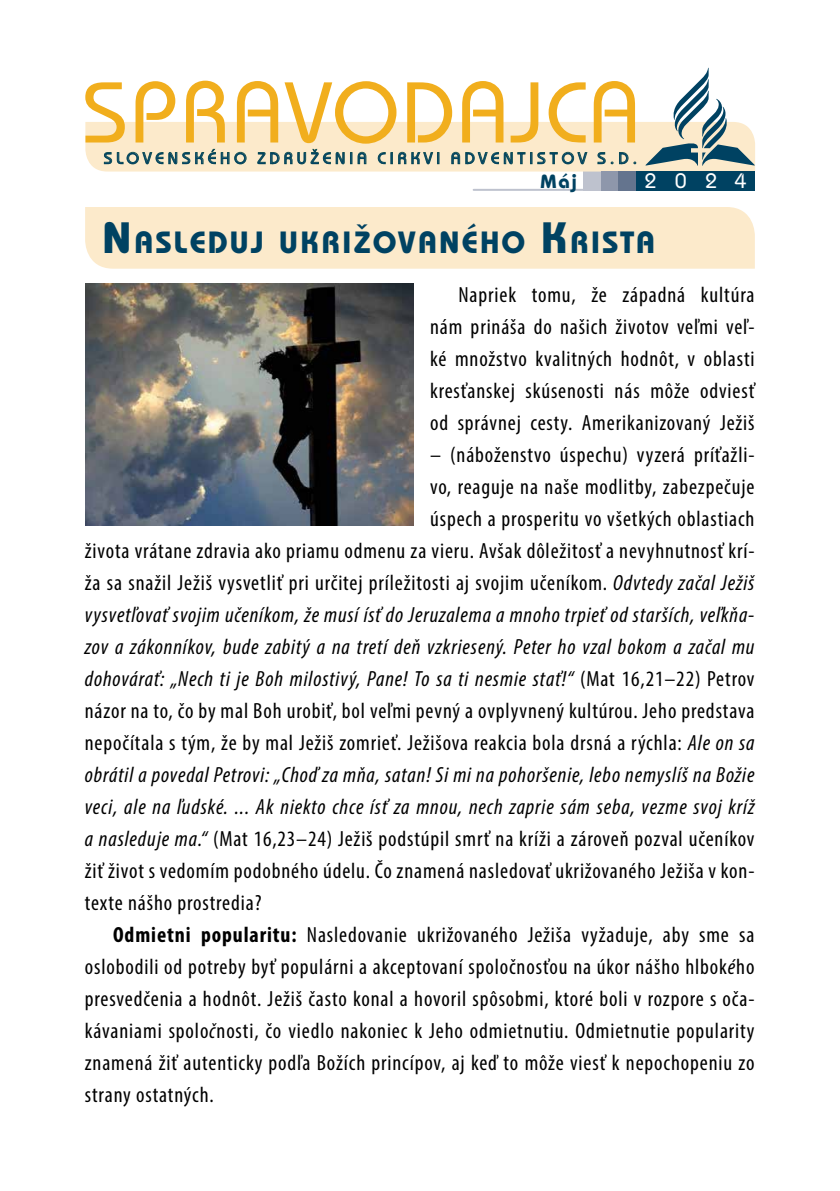
<style>
.page{position:relative;width:840px;height:1191px;background:#fff}
.page>*{position:absolute;margin:0;border:0;box-sizing:border-box;transform-origin:0 0}
.t1{font:500 90.4px "Bauhaus Itc TEE";letter-spacing:.005em;color:#f1ae1d}
.t2{font:700 32.2px "Bauhaus Itc TEE";letter-spacing:.055em;color:#004262}
.t3{font:condensed 22px/32px "Myriad Pro";letter-spacing:.04em;color:#000;text-align:justify}
.t4{font:italic condensed 22px "Myriad Pro";letter-spacing:.04em;color:#000}
.t5{font:500 22px "Bauhaus Itc TEE";color:#fff}
.t6{font:700 20px "Bauhaus Itc TEE";color:#004262}
.t7{font:16px "ITC Bauhaus Md AT";letter-spacing:.26em;color:#004262}
.s1{font-size:46px}
.s2{font-style:italic}
.s3{font-style:normal}
.s4{font-weight:700}
</style>
<div class="page">
<div style="left:85px;top:207px;width:669px;height:62px;background:#fceacb"></div>
<div style="left:582px;top:171px;width:18px;height:20px;background:#bec2ce"></div>
<hr style="left:473px;top:189px;width:111px;height:2px;background:#bec2ce">
<div style="left:600px;top:171px;width:18px;height:20px;background:#8e97ab"></div>
<div style="left:618px;top:171px;width:136px;height:20px;background:#004262"></div>
<div style="left:618px;top:171px;width:17px;height:20px;background:#64748e"></div>
<svg style="left:85px;top:68px;width:669px;height:103px"></svg>
<img style="left:85px;top:283px;width:328px;height:242px">
<h1 class="t1" style="left:82px;top:59px;width:560px">SPRAVODAJCA</h1>
<p class="t6" style="left:540px;top:169px;width:38px">Máj</p>
<p class="t7" style="left:104px;top:149px;width:534px">SLOVENSKÉHO ZDRUŽENIA CIRKVI ADVENTISTOV S.D.</p>
<p class="t5" style="left:644px;top:168px;width:104px">2024</p>
<h2 class="t2" style="left:102px;top:222px;width:554px"><span class="s1">N</span>ASLEDUJ UKRIŽOVANÉHO <span class="s1">K</span>RISTA</h2>
<p class="t3" style="left:430px;top:278px;width:326px;text-indent:28px">Napriek tomu, že západná kultúra nám prináša do našich životov veľmi veľ&shy;ké množstvo kvalitných hodnôt, v oblasti kresťanskej skúsenosti nás môže odviesť od správnej cesty. Amerikanizovaný Ježiš</p>
<p class="t3" style="left:430px;top:438px;width:326px">– (náboženstvo úspechu) vyzerá príťažli-</p>
<p class="t3" style="left:430px;top:470px;width:326px">vo, reaguje na naše modlitby, zabezpečuje</p>
<p class="t3" style="left:430px;top:502px;width:326px">úspech a prosperitu vo všetkých oblastiach</p>
<p class="t3" style="left:85px;top:534px;width:670px">života vrátane zdravia ako priamu odmenu za vieru. Avšak dôležitosť a nevyhnutnosť krí-</p>
<p class="t3" style="left:85px;top:566px;width:670px">ža sa snažil Ježiš vysvetliť pri určitej príležitosti aj svojim učeníkom. <span class="s2">Odvtedy začal Ježiš</span></p>
<p class="t4" style="left:85px;top:601px;width:670px">vysvetľovať svojim učeníkom, že musí ísť do Jeruzalema a mnoho trpieť od starších, veľkňa-</p>
<p class="t4" style="left:85px;top:633px;width:670px">zov a zákonníkov, bude zabitý a na tretí deň vzkriesený. Peter ho vzal bokom a začal mu</p>
<p class="t4" style="left:85px;top:665px;width:670px">dohovárať: „Nech ti je Boh milostivý, Pane! To sa ti nesmie stať!“ <span class="s3">(Mat 16,21–22) Petrov</span></p>
<p class="t3" style="left:85px;top:694px;width:670px">názor na to, čo by mal Boh urobiť, bol veľmi pevný a ovplyvnený kultúrou. Jeho predstava</p>
<p class="t3" style="left:85px;top:726px;width:670px">nepočítala s tým, že by mal Ježiš zomrieť. Ježišova reakcia bola drsná a rýchla: <span class="s2">Ale on sa</span></p>
<p class="t4" style="left:85px;top:761px;width:670px">obrátil a povedal Petrovi: „Choď za mňa, satan! Si mi na pohoršenie, lebo nemyslíš na Božie</p>
<p class="t4" style="left:85px;top:793px;width:670px">veci, ale na ľudské. ... Ak niekto chce ísť za mnou, nech zaprie sám seba, vezme svoj kríž</p>
<p class="t3" style="left:85px;top:822px;width:670px"><span class="s2">a nasleduje ma.“</span> (Mat 16,23–24) Ježiš podstúpil smrť na kríži a zároveň pozval učeníkov</p>
<p class="t3" style="left:85px;top:854px;width:671px">žiť život s vedomím podobného údelu. Čo znamená nasledovať ukrižovaného Ježiša v kon-</p>
<p class="t3" style="left:85px;top:886px;width:178px">texte nášho prostredia?</p>
<p class="t3" style="left:113px;top:918px;width:642px"><span class="s4">Odmietni popularitu:</span> Nasledovanie ukrižovaného Ježiša vyžaduje, aby sme sa</p>
<p class="t3" style="left:85px;top:950px;width:670px">oslobodili od potreby byť populárni a akceptovaní spoločnosťou na úkor nášho hlbok<span class="s2">é</span>ho</p>
<p class="t3" style="left:85px;top:982px;width:671px">presvedčenia a hodnôt. Ježiš často konal a hovoril spôsobmi, ktoré boli v rozpore s oča-</p>
<p class="t3" style="left:85px;top:1014px;width:670px">kávaniami spolo<span class="s2">č</span>nosti, čo viedlo nakoniec k Jeho odmietnutiu. Odmietnutie popularity</p>
<p class="t3" style="left:85px;top:1046px;width:670px">znamená žiť autenticky podľa Božích princípov, aj keď to môže viesť k nepochopeniu zo</p>
<p class="t3" style="left:85px;top:1078px;width:130px">strany ostatných.</p>
</div>
